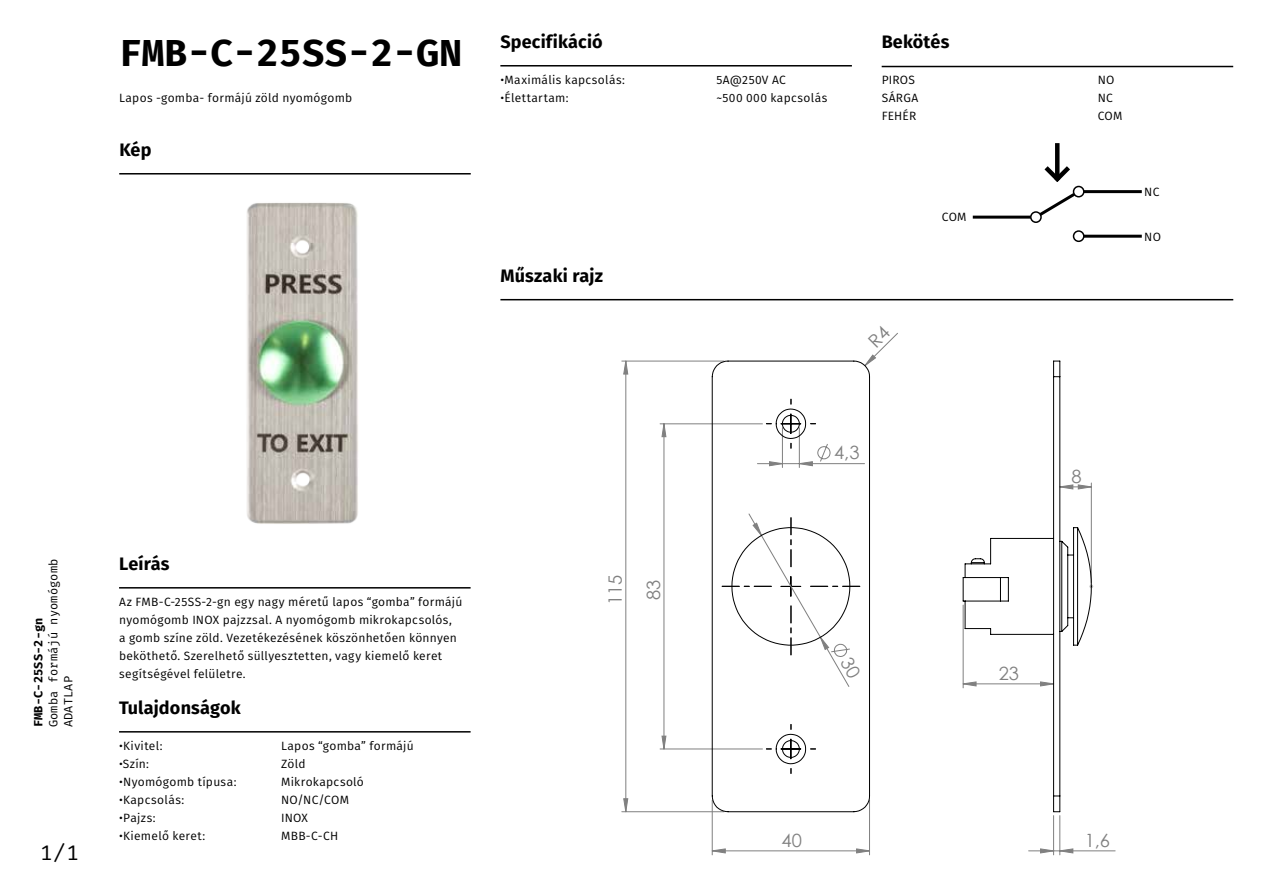
<style>
.page{position:relative;width:1263px;height:893px;background:#fff}
.page>*{position:absolute;margin:0;border:0;box-sizing:border-box;transform-origin:0 0}
.t1{font:700 37.5px "Fira Mono";letter-spacing:.01em;color:#000}
.t2{font:21px "Fira Mono";color:#000}
.t3{font:18.3px "Century Gothic";color:#808080}
.t4{font:700 18px "Fira Sans";letter-spacing:.01em;color:#000}
.t5{font:12px/18px "Fira Sans";letter-spacing:.025em;color:#000}
.t6{font:12px/15px "Fira Mono";letter-spacing:.01em;color:#000}
.t7{font:700 12px "Fira Mono";letter-spacing:.01em;color:#000}
</style>
<div class="page">
<hr style="left:119px;top:173px;width:352px;height:2px;background:#000">
<hr style="left:119px;top:587px;width:352px;height:2px;background:#000">
<hr style="left:119px;top:731px;width:352px;height:2px;background:#000">
<hr style="left:882px;top:66px;width:351px;height:1px;background:#000">
<hr style="left:500px;top:299px;width:733px;height:1px;background:#000">
<hr style="left:973px;top:216px;width:58px;height:3px;background:#000">
<div style="left:1030px;top:211px;width:12px;height:12px;border:2px solid #000;border-radius:50%"></div>
<hr style="left:1084px;top:190px;width:58px;height:3px;background:#000">
<div style="left:1073px;top:186px;width:11px;height:11px;border:2px solid #000;border-radius:50%"></div>
<hr style="left:1084px;top:235px;width:58px;height:3px;background:#000">
<div style="left:1073px;top:230px;width:11px;height:12px;border:2px solid #000;border-radius:50%"></div>
<hr style="left:1055px;top:143px;width:4px;height:36px;background:#000">
<svg style="left:1036px;top:161px;width:42px;height:58px"></svg>
<hr style="left:1059px;top:816px;width:1px;height:39px;background:#808080">
<hr style="left:1053px;top:816px;width:1px;height:39px;background:#808080">
<hr style="left:1060px;top:850px;width:55px;height:1px;background:#808080">
<hr style="left:712px;top:800px;width:1px;height:55px;background:#808080">
<hr style="left:869px;top:800px;width:1px;height:55px;background:#808080">
<hr style="left:660px;top:749px;width:102px;height:1px;background:#808080">
<hr style="left:660px;top:423px;width:102px;height:1px;background:#808080">
<hr style="left:622px;top:811px;width:102px;height:1px;background:#808080">
<hr style="left:622px;top:361px;width:102px;height:1px;background:#808080">
<svg style="left:1040px;top:848px;width:33px;height:6px"></svg>
<svg style="left:623px;top:360px;width:44px;height:452px"></svg>
<svg style="left:711px;top:360px;width:159px;height:453px"></svg>
<svg style="left:962px;top:360px;width:130px;height:453px"></svg>
<img style="left:247px;top:203px;width:111px;height:321px">
<hr style="left:500px;top:65px;width:352px;height:2px;background:#000">
<svg style="left:722px;top:513px;width:139px;height:174px"></svg>
<svg style="left:864px;top:333px;width:34px;height:34px"></svg>
<h1 class="t1" style="left:119px;top:26px;width:344px">FMB-C-25SS-2-GN</h1>
<p class="t5" style="left:119px;top:88px;width:235px">Lapos -gomba- formájú zöld nyomógomb</p>
<h3 class="t4" style="left:119px;top:134px;width:34px">Kép</h3>
<h3 class="t4" style="left:500px;top:26px;width:104px">Specifikáció</h3>
<p class="t5" style="left:500px;top:70px;width:126px">•Maximális kapcsolás:</p>
<p class="t5" style="left:716px;top:70px;width:71px">5A@250V AC</p>
<p class="t5" style="left:500px;top:88px;width:70px">•Élettartam:</p>
<p class="t5" style="left:716px;top:88px;width:112px">~500 000 kapcsolás</p>
<h3 class="t4" style="left:500px;top:260px;width:104px">Műszaki rajz</h3>
<h3 class="t4" style="left:882px;top:26px;width:69px">Bekötés</h3>
<p class="t5" style="left:882px;top:70px;width:35px">PIROS</p>
<p class="t5" style="left:1098px;top:70px;width:18px">NO</p>
<p class="t5" style="left:882px;top:88px;width:38px">SÁRGA</p>
<p class="t5" style="left:1098px;top:88px;width:17px">NC</p>
<p class="t5" style="left:882px;top:106px;width:36px">FEHÉR</p>
<p class="t5" style="left:1098px;top:106px;width:26px">COM</p>
<p class="t5" style="left:942px;top:208px;width:26px">COM</p>
<p class="t5" style="left:1144px;top:182px;width:17px">NC</p>
<p class="t5" style="left:1144px;top:227px;width:18px">NO</p>
<p class="t6" style="left:47px;top:727px;width:170px;rotate:-90deg">Gomba formájú nyomógomb<br>ADATLAP</p>
<p class="t7" style="left:30px;top:727px;width:111px;rotate:-90deg">FMB-C-25SS-2-gn</p>
<h2 class="t2" style="left:40px;top:838px;width:40px">1/1</h2>
<h3 class="t4" style="left:119px;top:548px;width:52px">Leírás</h3>
<p class="t5" style="left:119px;top:592px;width:345px">Az FMB-C-25SS-2-gn egy nagy méretű lapos “gomba” formájú nyomógomb INOX pajzzsal. A nyomógomb mikrokapcsolós,<br>a gomb színe zöld. Vezetékezésének köszönhetően könnyen beköthető. Szerelhető süllyesztetten, vagy kiemelő keret segítségével felületre.</p>
<h3 class="t4" style="left:119px;top:692px;width:123px">Tulajdonságok</h3>
<p class="t5" style="left:119px;top:736px;width:45px">•Kivitel:</p>
<p class="t5" style="left:281px;top:736px;width:134px">Lapos “gomba” formájú</p>
<p class="t5" style="left:119px;top:754px;width:31px">•Szín:</p>
<p class="t5" style="left:281px;top:754px;width:26px">Zöld</p>
<p class="t5" style="left:119px;top:772px;width:119px">•Nyomógomb típusa:</p>
<p class="t5" style="left:281px;top:772px;width:84px">Mikrokapcsoló</p>
<p class="t5" style="left:119px;top:790px;width:67px">•Kapcsolás:</p>
<p class="t5" style="left:281px;top:790px;width:70px">NO/NC/COM</p>
<p class="t5" style="left:119px;top:808px;width:38px">•Pajzs:</p>
<p class="t5" style="left:281px;top:808px;width:28px">INOX</p>
<p class="t5" style="left:119px;top:826px;width:88px">•Kiemelő keret:</p>
<p class="t5" style="left:281px;top:826px;width:59px">MBB-C-CH</p>
<h3 class="t3" style="left:602px;top:605px;width:32px;rotate:-90deg">115</h3>
<h3 class="t3" style="left:641px;top:600px;width:22px;rotate:-90deg">83</h3>
<h3 class="t3" style="left:834px;top:440px;width:27px">4,3</h3>
<h3 class="t3" style="left:782px;top:827px;width:22px">40</h3>
<h3 class="t3" style="left:1071px;top:463px;width:12px">8</h3>
<h3 class="t3" style="left:999px;top:660px;width:22px">23</h3>
<h3 class="t3" style="left:1085px;top:827px;width:27px">1,6</h3>
</div>
